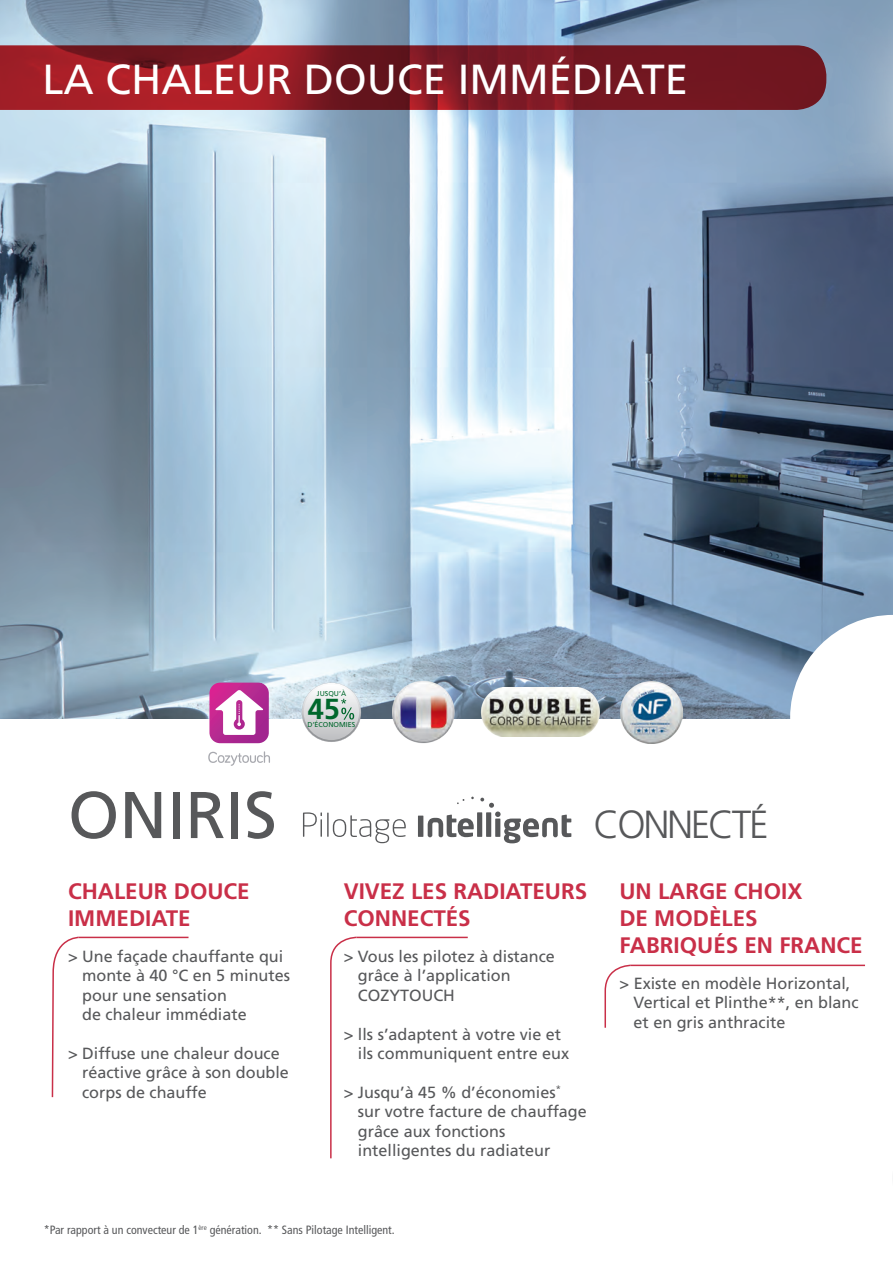
<style>
.page{position:relative;width:893px;height:1263px;background:#fff}
.page>*{position:absolute;margin:0;border:0;box-sizing:border-box;transform-origin:0 0}
.t1{font:66px "Frutiger";color:#57585a}
.t2{font:42px "Frutiger";color:#fff}
.t3{font:300 39.15px "Frutiger";letter-spacing:-.06em;color:#57585a}
.t4{font:700 28.95px "Frutiger";color:#00672c}
.t5{font:700 22.35px/26.8px "Frutiger";color:#c92f48}
.t6{font:16.2px/19.4px "Frutiger";color:#57585a}
.t7{font:condensed 12px "Frutiger";color:#57585a}
.t8{font:7.05px "Frutiger";color:#00672c}
</style>
<div class="page">
<img style="left:0;top:0;width:893px;height:719px">
<svg style="left:51px;top:936px;width:29px;height:162px"></svg>
<hr style="left:79px;top:937px;width:110px;height:1px;background:#c92f48">
<svg style="left:330px;top:936px;width:28px;height:223px"></svg>
<hr style="left:356px;top:937px;width:112px;height:1px;background:#c92f48">
<svg style="left:604px;top:964px;width:28px;height:64px"></svg>
<hr style="left:631px;top:965px;width:234px;height:1px;background:#c92f48">
<img style="left:621px;top:682px;width:61px;height:61px">
<img style="left:481px;top:688px;width:122px;height:48px">
<img style="left:387px;top:671px;width:76px;height:73px">
<svg style="left:302px;top:683px;width:59px;height:59px"></svg>
<svg style="left:208px;top:751px;width:62px;height:15px"></svg>
<svg style="left:209px;top:683px;width:60px;height:60px"></svg>
<svg style="left:0;top:45px;width:824px;height:65px;background:#841b24"></svg>
<svg style="left:824px;top:0;width:69px;height:313px;background:#6e849f"></svg>
<svg style="left:303px;top:812px;width:19px;height:25px"></svg>
<hr style="left:327px;top:812px;width:2px;height:25px;background:#57585a">
<svg style="left:333px;top:815px;width:73px;height:28px"></svg>
<div style="left:418px;top:816px;width:5px;height:21px;background:#57585a"></div>
<div style="left:477px;top:812px;width:5px;height:25px;background:#57585a"></div>
<svg style="left:428px;top:815px;width:46px;height:22px"></svg>
<svg style="left:480px;top:798px;width:91px;height:45px"></svg>
<svg style="left:790px;top:547px;width:103px;height:420px"></svg>
<h2 class="t2" style="left:43px;top:55px;width:647px">LA CHALEUR DOUCE IMMÉDIATE</h2>
<p class="t8" style="left:317px;top:689px;width:31px">JUSQU’À</p>
<h3 class="t4" style="left:308px;top:692px;width:33px">45</h3>
<p class="t8" style="left:308px;top:720px;width:49px">D’ÉCONOMIES</p>
<h1 class="t1" style="left:68px;top:776px;width:211px">ONIRIS</h1>
<h3 class="t5" style="left:68px;top:878px;width:183px">CHALEUR DOUCE<br>IMMEDIATE</h3>
<p class="t6" style="left:82px;top:946px;width:209px;text-indent:-14px">&gt; Une façade chauffante qui monte à 40 °C en 5 minutes pour une sensation<br>de chaleur immédiate</p>
<p class="t6" style="left:82px;top:1043px;width:208px;text-indent:-14px">&gt; Diffuse une chaleur douce réactive grâce à son double corps de chauffe</p>
<h3 class="t3" style="left:594px;top:802px;width:177px">CONNECTÉ</h3>
<h3 class="t5" style="left:344px;top:878px;width:245px">VIVEZ LES RADIATEURS<br>CONNECTÉS</h3>
<p class="t6" style="left:358px;top:946px;width:199px;text-indent:-14px">&gt; Vous les pilotez à distance grâce à l’application<br>COZYTOUCH</p>
<p class="t6" style="left:358px;top:1024px;width:213px;text-indent:-14px">&gt; lls s’adaptent à votre vie et ils communiquent entre eux</p>
<p class="t6" style="left:358px;top:1082px;width:230px;text-indent:-14px">&gt; Jusqu’à 45 % d’économies<sup>* </sup>sur votre facture de chauffage grâce aux fonctions intelligentes du radiateur</p>
<h3 class="t5" style="left:619px;top:878px;width:245px">UN LARGE CHOIX<br>DE MODÈLES<br>FABRIQUÉS EN FRANCE</h3>
<p class="t6" style="left:634px;top:973px;width:227px;text-indent:-14px">&gt; Existe en modèle Horizontal,<br>Vertical et Plinthe**, en blanc et en gris anthracite</p>
<p class="t7" style="left:44px;top:1223px;width:352px">*Par rapport à un convecteur de 1<sup>ère</sup> génération. ** Sans Pilotage Intelligent.</p>
</div>
